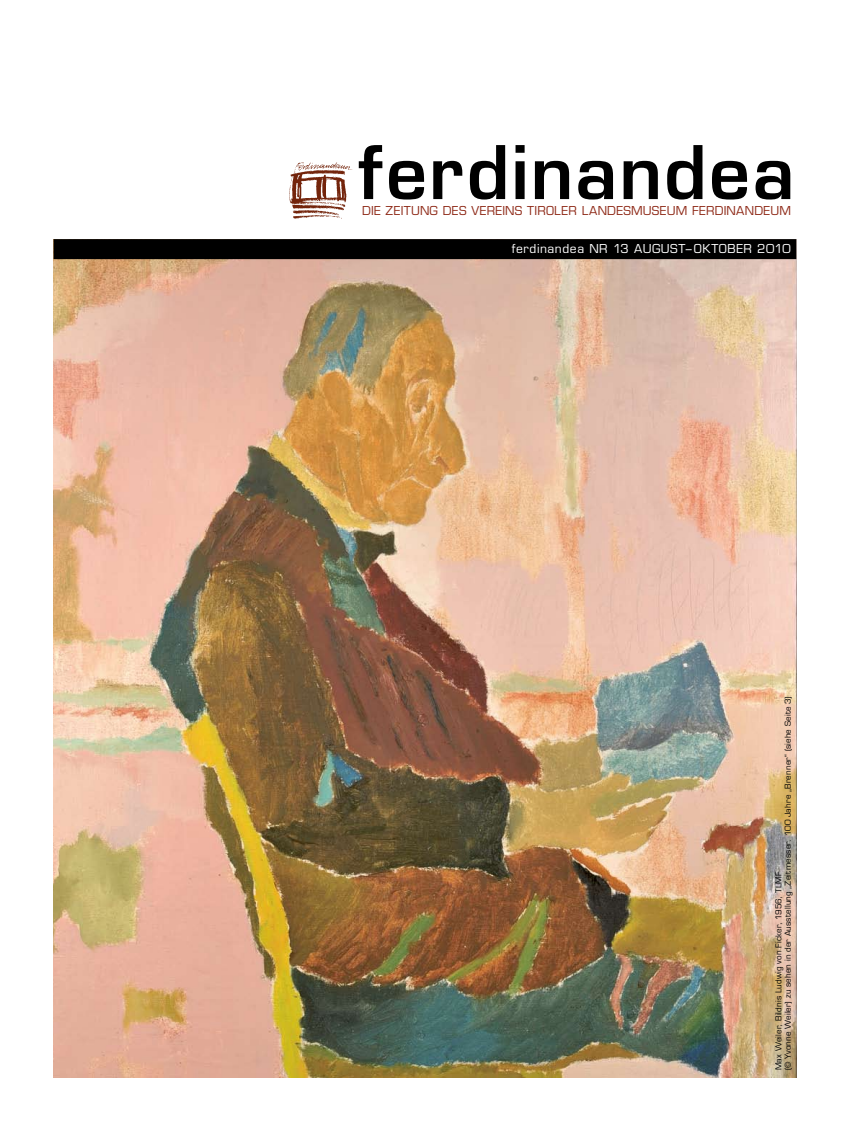
<style>
.page{position:relative;width:842px;height:1134px;background:#fff}
.page>*{position:absolute;margin:0;border:0;box-sizing:border-box;transform-origin:0 0}
.t1{font:600 72px "Eurostile";letter-spacing:.03em;color:#000}
.t2{font:12px "Eurostile";letter-spacing:.02em;color:#8e2917}
.t3{font:12px "Eurostile";letter-spacing:.04em;color:#fff}
.t4{font:8px/9.6px "Eurostile";letter-spacing:.015em;color:#000}
</style>
<div class="page">
<img style="left:54px;top:259px;width:742px;height:818px">
<img style="left:289px;top:162px;width:64px;height:56px">
<div style="left:54px;top:239px;width:742px;height:20px;background:#000"></div>
<h1 class="t1" style="left:358px;top:128px;width:439px">ferdinandea</h1>
<h2 class="t2" style="left:362px;top:203px;width:229px">DIE ZEITUNG DES VEREINS TIROLER LAN</h2>
<h2 class="t2" style="left:607px;top:203px;width:129px">DESMUSEUM FERDINAN</h2>
<h2 class="t2" style="left:754px;top:203px;width:38px">DEUM</h2>
<h2 class="t3" style="left:512px;top:242px;width:280px">FERDINANDEA NR 13 AUGUST– OKTOBER 2010</h2>
<p class="t4" style="left:774px;top:1070px;width:376px;rotate:-90deg">MAX WEILER, BILDNIS LUDWIG VON FICKER, 1956, TLMF<br>(© YVONNE WEILER) ZU SEHEN IN DER AUSSTELLUNG „ZEITMESSER. 100 JAHRE „BRENNER“ (SIEHE SEITE 3)</p>
</div>
